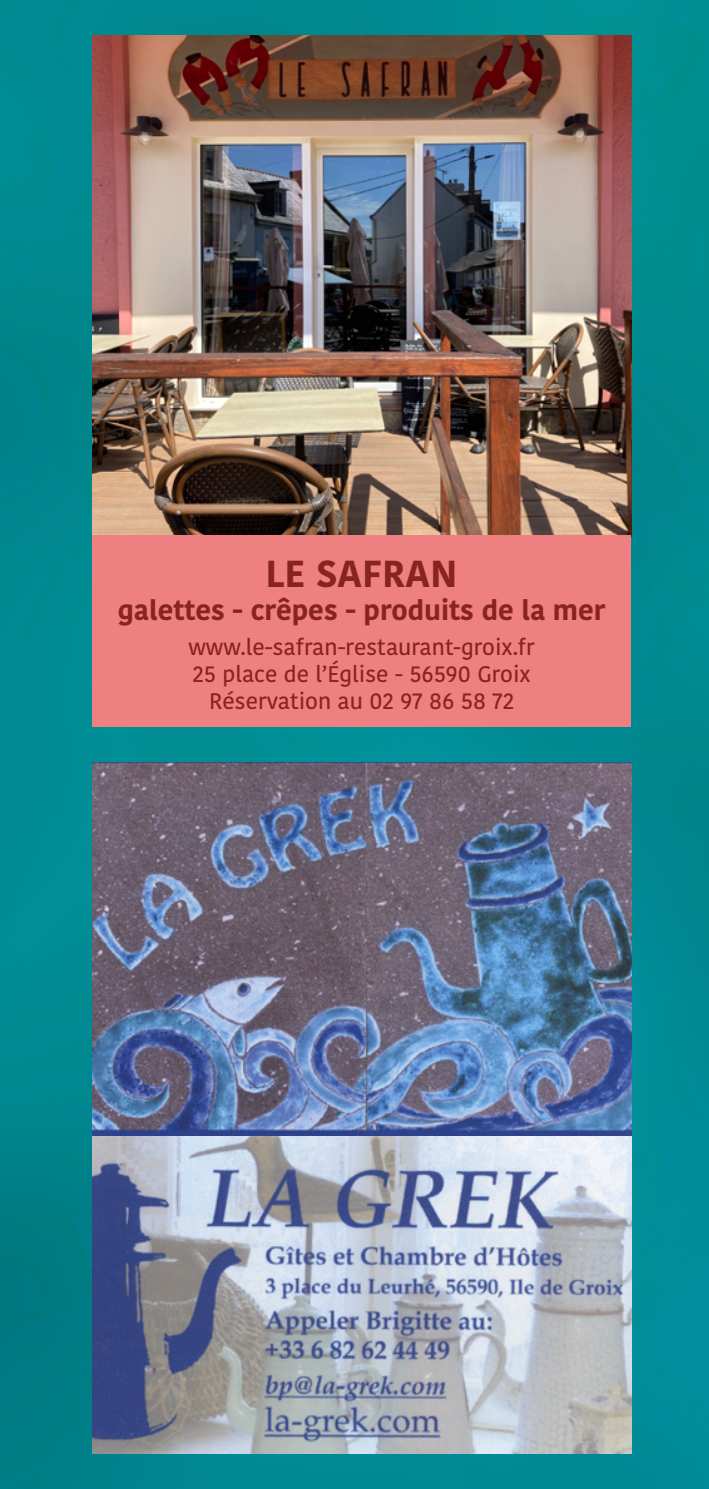
<style>
.page{position:relative;width:709px;height:1489px;background:#fff}
.page>*{position:absolute;margin:0;border:0;box-sizing:border-box;transform-origin:0 0}
.t1{font:700 37.5px "Kohinoor Devanagari";color:#88241e}
.t2{font:700 27.5px "Kohinoor Devanagari";color:#88241e}
.t3{font:500 22.5px/27px "Kohinoor Devanagari";color:#88241e;text-align:center}
</style>
<div class="page">
<img style="left:0;top:0;width:709px;height:1488px">
<img style="left:92px;top:762px;width:539px;height:691px">
<img style="left:92px;top:35px;width:539px;height:500px">
<div style="left:92px;top:535px;width:539px;height:191px;background:#ef8082"></div>
<h1 class="t1" style="left:265px;top:540px;width:194px">LE SAFRAN</h1>
<p class="t2" style="left:118px;top:586px;width:489px">galettes - crêpes - produits de la mer</p>
<p class="t3" style="left:188px;top:634px;width:348px">www.le-safran-restaurant-groix.fr<br>25 place de l’Église - 56590 Groix<br>Réservation au 02 97 86 58 72</p>
</div>
